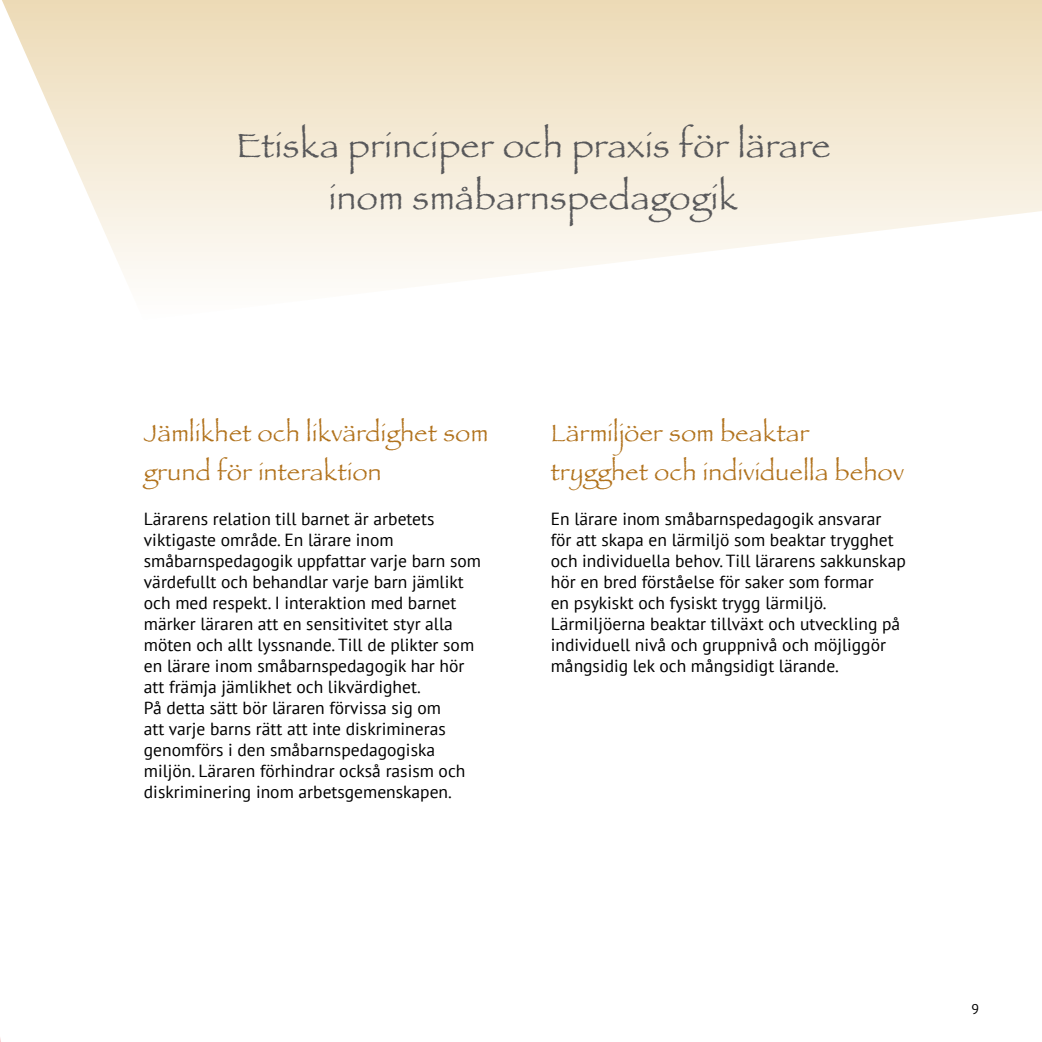
<style>
.page{position:relative;width:1042px;height:1042px;background:#fff}
.page>*{position:absolute;margin:0;border:0;box-sizing:border-box;transform-origin:0 0}
.t1{font:35px/52.5px "Papyrus";letter-spacing:.02em;color:#58585a;text-align:center}
.t2{font:24.5px/38.5px "Papyrus";letter-spacing:.02em;color:#b1721c}
.t3{font:17.5px/21px "PT Sans";color:#000}
.t4{font:14px "PT Sans";color:#000}
</style>
<div class="page">
<svg style="left:7px;top:0;width:1035px;height:279px"></svg>
<svg style="left:2px;top:0;width:5px;height:11px"></svg>
<h1 class="t1" style="left:236px;top:118px;width:596px">Etiska principer och praxis för lärare inom småbarnspedagogik</h1>
<h2 class="t2" style="left:144px;top:414px;width:346px">Jämlikhet och likvärdighet som grund för interaktion</h2>
<p class="t3" style="left:144px;top:508px;width:339px">Lärarens relation till barnet är arbetets viktigaste område. En lärare inom småbarnspedagogik uppfattar varje barn som värdefullt och behandlar varje barn jämlikt och med respekt. I interaktion med barnet märker läraren att en sensitivitet styr alla möten och allt lyssnande. Till de plikter som en lärare inom småbarnspedagogik har hör att främja jämlikhet och likvärdighet.<br>På detta sätt bör läraren förvissa sig om<br>att varje barns rätt att inte diskrimineras genomförs i den småbarnspedagogiska miljön. Läraren förhindrar också rasism och diskriminering inom arbetsgemenskapen.</p>
<h2 class="t2" style="left:551px;top:414px;width:355px">Lärmiljöer som beaktar trygghet och individuella behov</h2>
<p class="t3" style="left:551px;top:508px;width:356px">En lärare inom småbarnspedagogik ansvarar för att skapa en lärmiljö som beaktar trygghet och individuella behov. Till lärarens sakkunskap hör en bred förståelse för saker som formar<br>en psykiskt och fysiskt trygg lärmiljö.<br>Lärmiljöerna beaktar tillväxt och utveckling på individuell nivå och gruppnivå och möjliggör mångsidig lek och mångsidigt lärande.</p>
<p class="t4" style="left:971px;top:1000px;width:9px">9</p>
</div>
